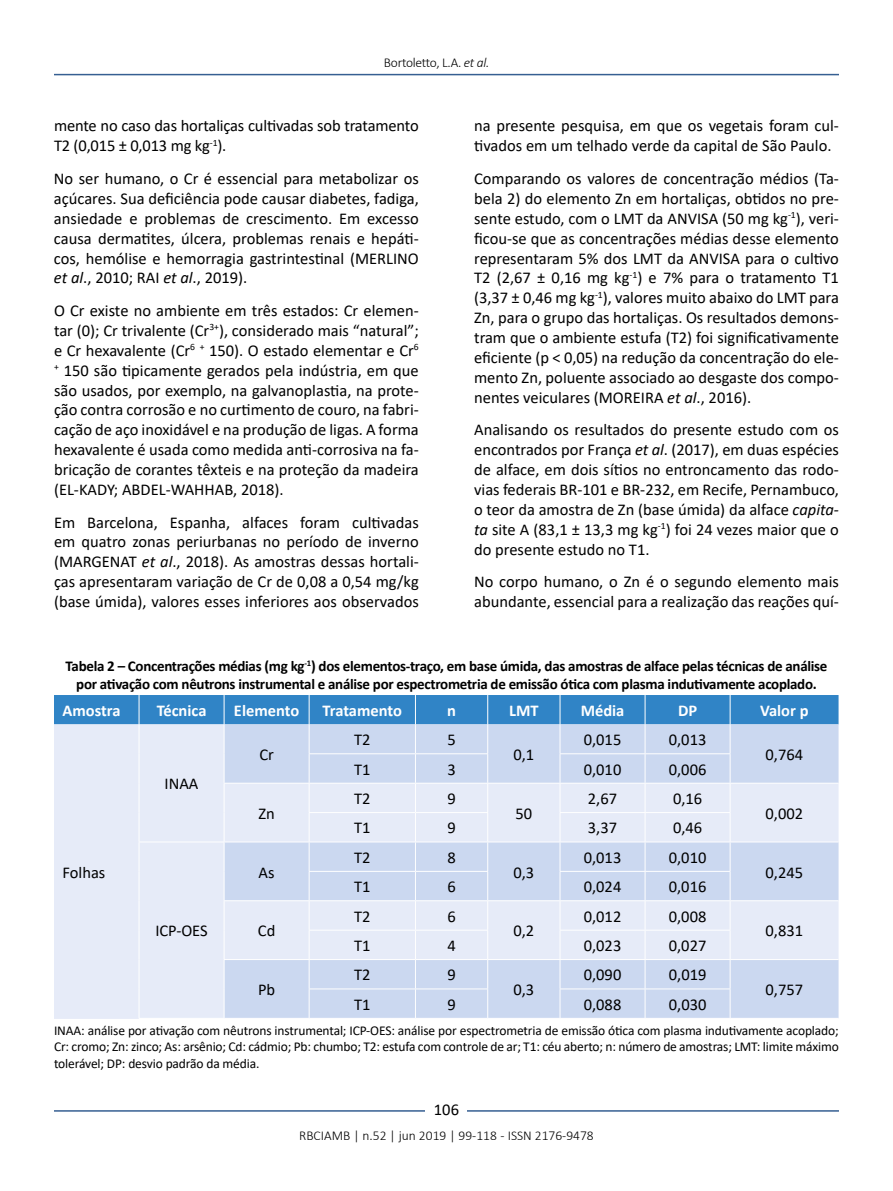
<style>
.page{position:relative;width:893px;height:1191px;background:#fff}
.page>*{position:absolute;margin:0;border:0;box-sizing:border-box;transform-origin:0 0}
.t1{font:16.5px/19.8px "Calibri";color:#000;text-align:justify}
.t2{font:700 16.5px "Calibri";color:#fff}
.t3{font:700 15px/18px "Calibri";letter-spacing:-.02em;color:#000;text-align:center}
.t4{font:13.5px/16.2px "Calibri";letter-spacing:-.01em;color:#000;text-align:justify}
.t5{font:300 13.5px "Calibri";color:#000}
.t6{font:300 13.5px "Calibri";letter-spacing:-.02em;color:#000}
.s1{font-style:italic}
</style>
<div class="page">
<hr style="left:54px;top:74px;width:785px;height:1px;background:#365f92">
<hr style="left:54px;top:1110px;width:785px;height:1px;background:#365f92">
<div style="left:426px;top:1096px;width:41px;height:26px;background:#fff"></div>
<hr style="left:54px;top:1018px;width:85px;height:1px;background:#e6ebf8">
<svg style="left:54px;top:695px;width:784px;height:323px;background:#cbdaf0"></svg>
<p class="t6" style="left:384px;top:54px;width:107px">Bortoletto, L.A. <span class="s1">et al.</span></p>
<p class="t1" style="left:54px;top:116px;width:366px">mente no caso das hortaliças cultivadas sob tratamento<br>T2 (0,015 ± 0,013 mg kg<sup>-1</sup>).</p>
<p class="t1" style="left:54px;top:168px;width:366px">No ser humano, o Cr é essencial para metabolizar os açúcares. Sua deficiência pode causar diabetes, fadiga, ansiedade e problemas de crescimento. Em excesso causa dermatites, úlcera, problemas renais e hepáti&shy;cos, hemólise e hemorragia gastrintestinal (MERLINO <span class="s1">et al</span>., 2010; RAI <span class="s1">et al</span>., 2019).</p>
<p class="t1" style="left:54px;top:300px;width:366px">O Cr existe no ambiente em três estados: Cr elemen&shy;tar (0); Cr trivalente (Cr<sup>3+</sup>), considerado mais “natural”; e Cr hexavalente (Cr<sup>6</sup> <sup>+</sup> 150). O estado elementar e Cr<sup>6 +</sup> 150 são tipicamente gerados pela indústria, em que são usados, por exemplo, na galvanoplastia, na prote&shy;ção contra corrosão e no curtimento de couro, na fabri&shy;cação de aço inoxidável e na produção de ligas. A forma hexavalente é usada como medida anti-corrosiva na fa&shy;bricação de corantes têxteis e na proteção da madeira (EL-KADY; ABDEL-WAHHAB, 2018).</p>
<p class="t1" style="left:54px;top:512px;width:366px">Em Barcelona, Espanha, alfaces foram cultivadas em quatro zonas periurbanas no período de inverno (MARGENAT <span class="s1">et al</span>., 2018). As amostras dessas hortali&shy;ças apresentaram variação de Cr de 0,08 a 0,54 mg/kg (base úmida), valores esses inferiores aos observados</p>
<p class="t1" style="left:474px;top:116px;width:366px">na presente pesquisa, em que os vegetais foram cul&shy;tivados em um telhado verde da capital de São Paulo.</p>
<p class="t1" style="left:474px;top:168px;width:366px">Comparando os valores de concentração médios (Ta&shy;bela 2) do elemento Zn em hortaliças, obtidos no pre&shy;sente estudo, com o LMT da ANVISA (50 mg kg<sup>-1</sup>), veri&shy;ficou-se que as concentrações médias desse elemento representaram 5% dos LMT da ANVISA para o cultivo T2 (2,67 ± 0,16 mg kg<sup>-1</sup>) e 7% para o tratamento T1 (3,37 ± 0,46 mg kg<sup>-1</sup>), valores muito abaixo do LMT para Zn, para o grupo das hortaliças. Os resultados demons&shy;tram que o ambiente estufa (T2) foi significativamente eficiente (p &lt; 0,05) na redução da concentração do ele&shy;mento Zn, poluente associado ao desgaste dos compo&shy;nentes veiculares (MOREIRA <span class="s1">et al</span>., 2016).</p>
<p class="t1" style="left:474px;top:419px;width:366px">Analisando os resultados do presente estudo com os encontrados por França <span class="s1">et al</span>. (2017), em duas espécies de alface, em dois sítios no entroncamento das rodo&shy;vias federais BR-101 e BR-232, em Recife, Pernambuco, o teor da amostra de Zn (base úmida) da alface <span class="s1">capita&shy;ta</span> site A (83,1 ± 13,3 mg kg<sup>-1</sup>) foi 24 vezes maior que o do presente estudo no T1.</p>
<p class="t1" style="left:474px;top:571px;width:366px">No corpo humano, o Zn é o segundo elemento mais abundante, essencial para a realização das reações quí-</p>
<p class="t3" style="left:66px;top:656px;width:763px">Tabela 2 – Concentrações médias (mg kg<sup>-1</sup>) dos elementos-traço, em base úmida, das amostras de alface pelas técnicas de análise por ativação com nêutrons instrumental e análise por espectrometria de emissão ótica com plasma indutivamente acoplado.</p>
<p class="t2" style="left:63px;top:698px;width:60px">Amostra</p>
<p class="t2" style="left:157px;top:698px;width:51px">Técnica</p>
<p class="t2" style="left:234px;top:698px;width:67px">Elemento</p>
<p class="t2" style="left:323px;top:698px;width:81px">Tratamento</p>
<p class="t2" style="left:447px;top:698px;width:10px">n</p>
<p class="t2" style="left:509px;top:698px;width:31px">LMT</p>
<p class="t2" style="left:581px;top:698px;width:45px">Média</p>
<p class="t2" style="left:678px;top:698px;width:21px">DP</p>
<p class="t2" style="left:760px;top:698px;width:50px">Valor p</p>
<p class="t1" style="left:63px;top:861px;width:44px">Folhas</p>
<p class="t1" style="left:165px;top:773px;width:35px">INAA</p>
<p class="t1" style="left:155px;top:920px;width:54px">ICP-OES</p>
<p class="t1" style="left:259px;top:744px;width:16px">Cr</p>
<p class="t1" style="left:258px;top:803px;width:18px">Zn</p>
<p class="t1" style="left:259px;top:861px;width:18px">As</p>
<p class="t1" style="left:258px;top:920px;width:19px">Cd</p>
<p class="t1" style="left:354px;top:729px;width:18px">T2</p>
<p class="t1" style="left:447px;top:729px;width:10px">5</p>
<p class="t1" style="left:584px;top:729px;width:39px">0,015</p>
<p class="t1" style="left:669px;top:729px;width:39px">0,013</p>
<p class="t1" style="left:513px;top:744px;width:22px">0,1</p>
<p class="t1" style="left:354px;top:759px;width:18px">T1</p>
<p class="t1" style="left:447px;top:759px;width:10px">3</p>
<p class="t1" style="left:584px;top:759px;width:39px">0,010</p>
<p class="t1" style="left:669px;top:759px;width:39px">0,006</p>
<p class="t1" style="left:354px;top:788px;width:18px">T2</p>
<p class="t1" style="left:447px;top:788px;width:10px">9</p>
<p class="t1" style="left:515px;top:803px;width:18px">50</p>
<p class="t1" style="left:588px;top:788px;width:31px">2,67</p>
<p class="t1" style="left:673px;top:788px;width:31px">0,16</p>
<p class="t1" style="left:354px;top:817px;width:18px">T1</p>
<p class="t1" style="left:447px;top:817px;width:10px">9</p>
<p class="t1" style="left:588px;top:817px;width:31px">3,37</p>
<p class="t1" style="left:673px;top:817px;width:31px">0,46</p>
<p class="t1" style="left:354px;top:847px;width:18px">T2</p>
<p class="t1" style="left:447px;top:847px;width:10px">8</p>
<p class="t1" style="left:584px;top:847px;width:39px">0,013</p>
<p class="t1" style="left:669px;top:847px;width:39px">0,010</p>
<p class="t1" style="left:513px;top:861px;width:22px">0,3</p>
<p class="t1" style="left:354px;top:876px;width:18px">T1</p>
<p class="t1" style="left:447px;top:876px;width:10px">6</p>
<p class="t1" style="left:584px;top:876px;width:39px">0,024</p>
<p class="t1" style="left:669px;top:876px;width:39px">0,016</p>
<p class="t1" style="left:354px;top:905px;width:18px">T2</p>
<p class="t1" style="left:447px;top:905px;width:10px">6</p>
<p class="t1" style="left:584px;top:905px;width:39px">0,012</p>
<p class="t1" style="left:669px;top:905px;width:39px">0,008</p>
<p class="t1" style="left:513px;top:920px;width:22px">0,2</p>
<p class="t1" style="left:354px;top:935px;width:18px">T1</p>
<p class="t1" style="left:447px;top:935px;width:10px">4</p>
<p class="t1" style="left:584px;top:935px;width:39px">0,023</p>
<p class="t1" style="left:669px;top:935px;width:39px">0,027</p>
<p class="t1" style="left:766px;top:744px;width:39px">0,764</p>
<p class="t1" style="left:765px;top:803px;width:39px">0,002</p>
<p class="t1" style="left:766px;top:861px;width:39px">0,245</p>
<p class="t1" style="left:766px;top:920px;width:39px">0,831</p>
<p class="t1" style="left:354px;top:964px;width:18px">T2</p>
<p class="t1" style="left:447px;top:964px;width:10px">9</p>
<p class="t1" style="left:584px;top:964px;width:39px">0,090</p>
<p class="t1" style="left:669px;top:964px;width:39px">0,019</p>
<p class="t1" style="left:258px;top:979px;width:19px">Pb</p>
<p class="t1" style="left:513px;top:979px;width:22px">0,3</p>
<p class="t1" style="left:766px;top:979px;width:39px">0,757</p>
<p class="t1" style="left:354px;top:994px;width:18px">T1</p>
<p class="t1" style="left:447px;top:994px;width:10px">9</p>
<p class="t1" style="left:584px;top:994px;width:39px">0,088</p>
<p class="t1" style="left:669px;top:994px;width:39px">0,030</p>
<p class="t4" style="left:54px;top:1022px;width:786px">INAA: análise por ativação com nêutrons instrumental; ICP-OES: análise por espectrometria de emissão ótica com plasma indutivamente acoplado; Cr: cromo; Zn: zinco; As: arsênio; Cd: cádmio; Pb: chumbo; T2: estufa com controle de ar; T1: céu aberto; n: número de amostras; LMT: limite máximo tolerável; DP: desvio padrão da média.</p>
<p class="t1" style="left:434px;top:1099px;width:27px">106</p>
<p class="t5" style="left:299px;top:1126px;width:296px">RBCIAMB | n.52 | jun 2019 | 99-118 - ISSN 2176-9478</p>
</div>
